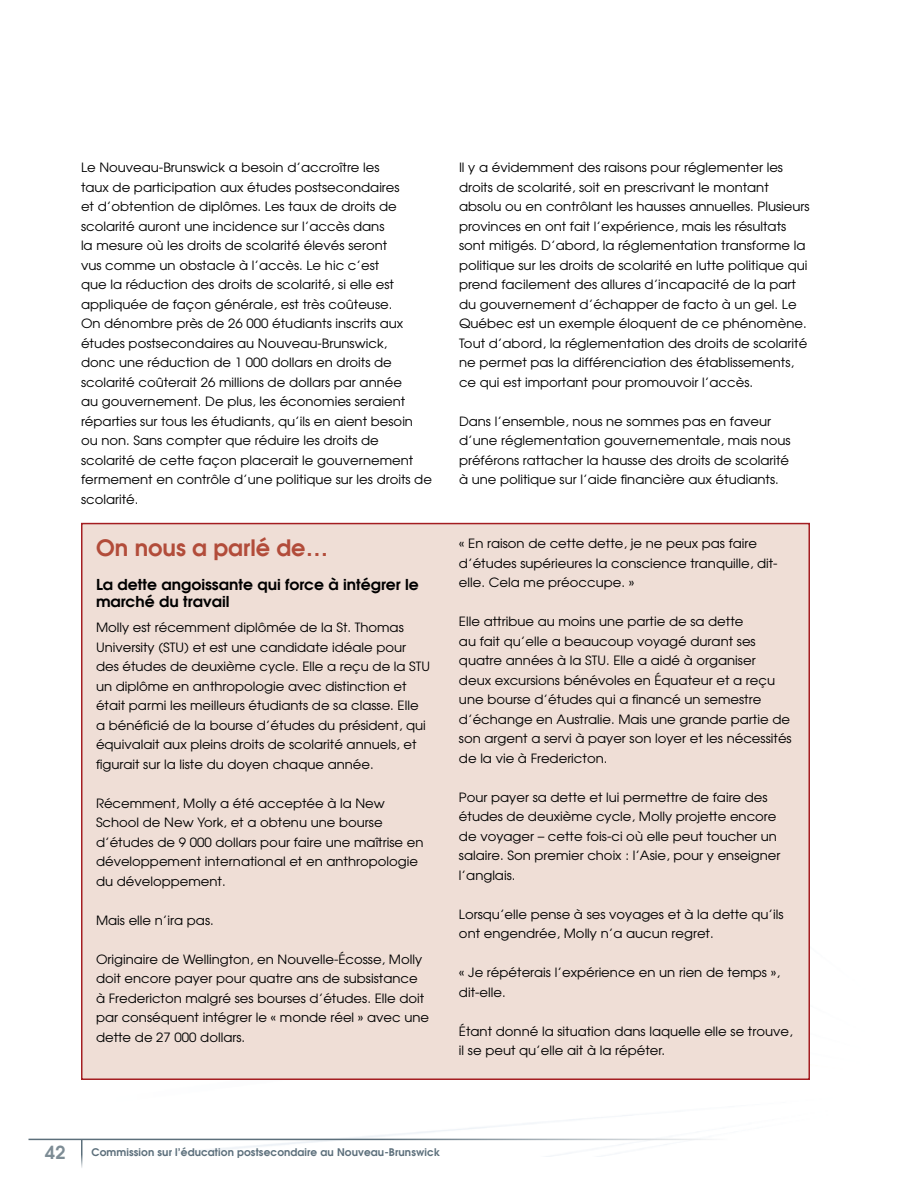
<style>
.page{position:relative;width:918px;height:1188px;background:#fff}
.page>*{position:absolute;margin:0;border:0;box-sizing:border-box;transform-origin:0 0}
.t1{font:600 22.5px "Avant Garde";color:#b24c3a}
.t2{font:600 18px "Avant Garde";color:#7d8c95}
.t3{font:600 15px/16.5px "Avant Garde";color:#000;scale:1.04 1}
.t4{font:12.75px/19.5px "Avant Garde";color:#000;scale:1.04 1}
.t5{font:600 10.5px "Avant Garde";letter-spacing:.01em;color:#5c6f7b}
</style>
<div class="page">
<svg style="left:81px;top:1140px;width:1px;height:28px"></svg>
<div style="left:82px;top:524px;width:727px;height:555px;background:#efded6"></div>
<p class="t4" style="left:81px;top:158px;width:339px">Le Nouveau-Brunswick a besoin d’accroître les<br>taux de participation aux études postsecondaires<br>et d’obtention de diplômes. Les taux de droits de scolarité auront une incidence sur l’accès dans<br>la mesure où les droits de scolarité élevés seront<br>vus comme un obstacle à l’accès. Le hic c’est<br>que la réduction des droits de scolarité, si elle est appliquée de façon générale, est très coûteuse.<br>On dénombre près de 26 000 étudiants inscrits aux études postsecondaires au Nouveau-Brunswick,<br>donc une réduction de 1 000 dollars en droits de scolarité coûterait 26 millions de dollars par année<br>au gouvernement. De plus, les économies seraient réparties sur tous les étudiants, qu’ils en aient besoin ou non. Sans compter que réduire les droits de scolarité de cette façon placerait le gouvernement fermement en contrôle d’une politique sur les droits de scolarité.</p>
<h1 class="t1" style="left:96px;top:533px;width:234px">On nous a parlé de…</h1>
<p class="t3" style="left:96px;top:576px;width:312px">La dette angoissante qui force à intégrer le marché du travail</p>
<p class="t4" style="left:96px;top:618px;width:323px">Molly est récemment diplômée de la St. Thomas University (STU) et est une candidate idéale pour des études de deuxième cycle. Elle a reçu de la STU un diplôme en anthropologie avec distinction et était parmi les meilleurs étudiants de sa classe. Elle a bénéficié de la bourse d’études du président, qui équivalait aux pleins droits de scolarité annuels, et figurait sur la liste du doyen chaque année.</p>
<p class="t4" style="left:96px;top:793px;width:316px">Récemment, Molly a été acceptée à la New School de New York, et a obtenu une bourse d’études de 9 000 dollars pour faire une maîtrise en développement international et en anthropologie du développement.</p>
<p class="t4" style="left:96px;top:910px;width:115px">Mais elle n’ira pas.</p>
<p class="t4" style="left:96px;top:949px;width:322px">Originaire de Wellington, en Nouvelle-Écosse, Molly doit encore payer pour quatre ans de subsistance à Fredericton malgré ses bourses d’études. Elle doit par conséquent intégrer le « monde réel » avec une dette de 27 000 dollars.</p>
<p class="t4" style="left:459px;top:158px;width:339px">Il y a évidemment des raisons pour réglementer les droits de scolarité, soit en prescrivant le montant absolu ou en contrôlant les hausses annuelles. Plusieurs provinces en ont fait l’expérience, mais les résultats sont mitigés. D’abord, la réglementation transforme la politique sur les droits de scolarité en lutte politique qui prend facilement des allures d’incapacité de la part du gouvernement d’échapper de facto à un gel. Le Québec est un exemple éloquent de ce phénomène.<br>Tout d’abord, la réglementation des droits de scolarité ne permet pas la différenciation des établissements, ce qui est important pour promouvoir l’accès.</p>
<p class="t4" style="left:459px;top:411px;width:321px">Dans l’ensemble, nous ne sommes pas en faveur d’une réglementation gouvernementale, mais nous préférons rattacher la hausse des droits de scolarité à une politique sur l’aide financière aux étudiants.</p>
<p class="t4" style="left:459px;top:534px;width:308px">« En raison de cette dette, je ne peux pas faire d’études supérieures la conscience tranquille, dit&shy;elle. Cela me préoccupe. »</p>
<p class="t4" style="left:459px;top:612px;width:321px">Elle attribue au moins une partie de sa dette<br>au fait qu’elle a beaucoup voyagé durant ses quatre années à la STU. Elle a aidé à organiser<br>deux excursions bénévoles en Équateur et a reçu une bourse d’études qui a financé un semestre d’échange en Australie. Mais une grande partie de son argent a servi à payer son loyer et les nécessités de la vie à Fredericton.</p>
<p class="t4" style="left:459px;top:787px;width:311px">Pour payer sa dette et lui permettre de faire des études de deuxième cycle, Molly projette encore de voyager – cette fois-ci où elle peut toucher un salaire. Son premier choix : l’Asie, pour y enseigner l’anglais.</p>
<p class="t4" style="left:459px;top:904px;width:314px">Lorsqu’elle pense à ses voyages et à la dette qu’ils ont engendrée, Molly n’a aucun regret.</p>
<p class="t4" style="left:459px;top:962px;width:310px">« Je répéterais l’expérience en un rien de temps », dit-elle.</p>
<p class="t4" style="left:459px;top:1021px;width:322px">Étant donné la situation dans laquelle elle se trouve, il se peut qu’elle ait à la répéter.</p>
<h2 class="t2" style="left:45px;top:1141px;width:22px">42</h2>
<p class="t5" style="left:92px;top:1145px;width:350px">Commission sur l’éducation postsecondaire au Nouveau-Brunswick</p>
</div>
